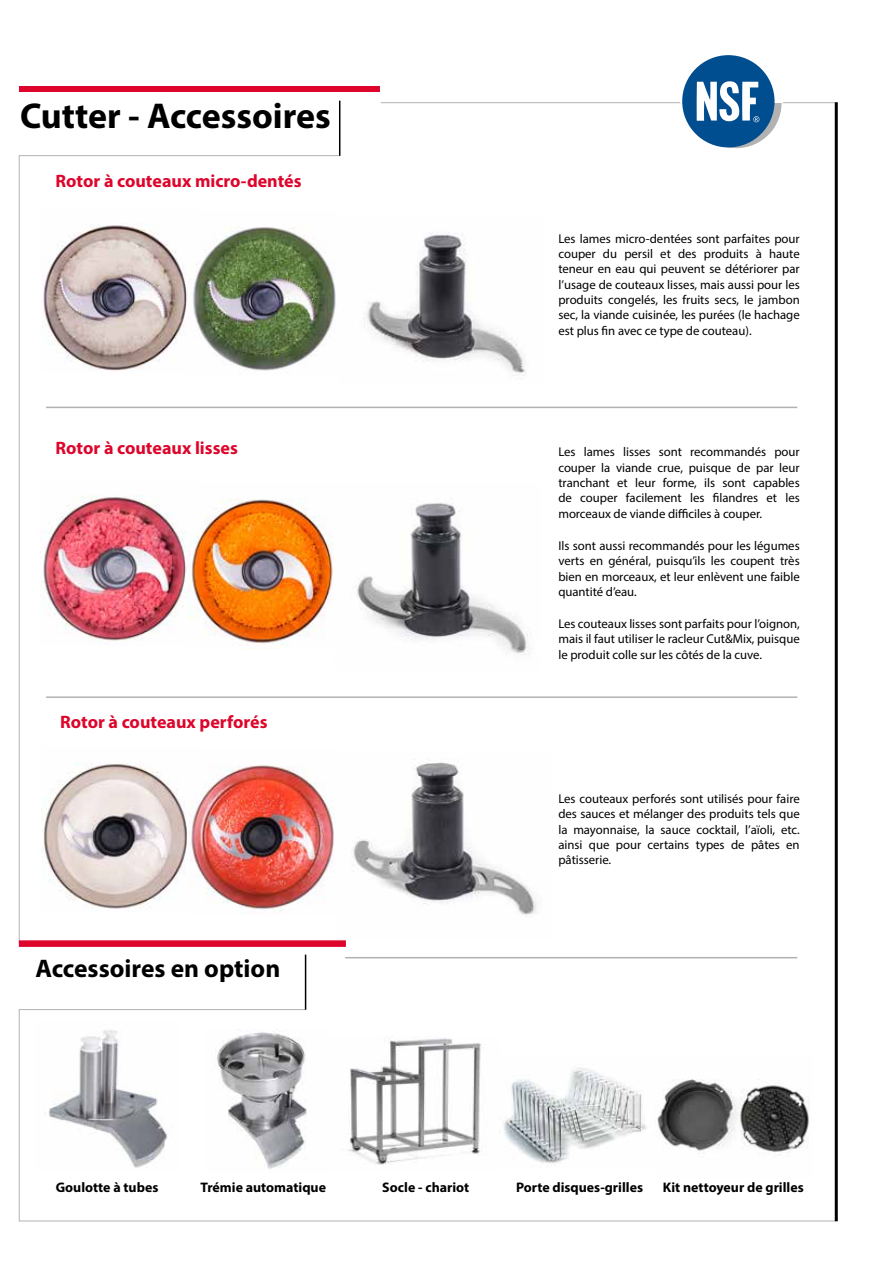
<style>
.page{position:relative;width:885px;height:1263px;background:#fff}
.page>*{position:absolute;margin:0;border:0;box-sizing:border-box;transform-origin:0 0}
.t1{font:700 36px "Myriad Pro";color:#000}
.t2{font:700 25.5px "Myriad Pro";color:#000}
.t3{font:700 18px "Myriad Pro";color:#dd052b}
.t4{font:700 13.8px "Myriad Pro";color:#000}
.t5{font:12.75px/15.3px "Myriad Pro";letter-spacing:-.005em;color:#000;text-align:justify}
</style>
<div class="page">
<img style="left:214px;top:1029px;width:93px;height:140px">
<img style="left:45px;top:1030px;width:123px;height:138px">
<img style="left:348px;top:1038px;width:133px;height:127px">
<img style="left:503px;top:1068px;width:144px;height:96px">
<img style="left:657px;top:1079px;width:152px;height:76px">
<hr style="left:19px;top:1221px;width:818px;height:1px;background:#b3b2b2">
<hr style="left:19px;top:156px;width:1px;height:787px;background:#b3b2b2">
<hr style="left:19px;top:1009px;width:1px;height:212px;background:#b3b2b2">
<hr style="left:381px;top:102px;width:456px;height:1px;background:#b3b2b2">
<hr style="left:19px;top:155px;width:321px;height:1px;background:#b3b2b2">
<hr style="left:19px;top:1009px;width:286px;height:1px;background:#b3b2b2">
<div style="left:19px;top:86px;width:360px;height:5px;background:#dd052b"></div>
<svg style="left:19px;top:940px;width:327px;height:7px;background:#de1538"></svg>
<hr style="left:339px;top:101px;width:1px;height:55px;background:#000">
<hr style="left:305px;top:954px;width:1px;height:56px;background:#000">
<hr style="left:46px;top:407px;width:751px;height:1px;background:#b3b2b2">
<hr style="left:46px;top:696px;width:751px;height:2px;background:#b3b2b2">
<hr style="left:345px;top:957px;width:452px;height:1px;background:#b3b2b2">
<svg style="left:691px;top:58px;width:90px;height:90px"></svg>
<div style="left:680px;top:48px;width:102px;height:54px;background:#fff"></div>
<hr style="left:834px;top:102px;width:3px;height:1119px;background:#000">
<img style="left:43px;top:224px;width:144px;height:147px">
<img style="left:193px;top:227px;width:143px;height:144px">
<img style="left:363px;top:233px;width:162px;height:143px">
<img style="left:42px;top:495px;width:147px;height:147px">
<img style="left:189px;top:498px;width:145px;height:150px">
<img style="left:357px;top:503px;width:174px;height:152px">
<img style="left:42px;top:763px;width:145px;height:146px">
<img style="left:190px;top:765px;width:144px;height:146px">
<img style="left:353px;top:762px;width:184px;height:153px">
<div style="left:682px;top:55px;width:92px;height:92px;background:#004d8f;border-radius:50%"></div>
<svg style="left:696px;top:81px;width:63px;height:42px"></svg>
<h1 class="t1" style="left:20px;top:92px;width:312px">Cutter - Accessoires</h1>
<h3 class="t3" style="left:55px;top:169px;width:247px">Rotor à couteaux micro-dentés</h3>
<h3 class="t3" style="left:55px;top:436px;width:184px">Rotor à couteaux lisses</h3>
<h3 class="t3" style="left:60px;top:710px;width:209px">Rotor à couteaux perforés</h3>
<h2 class="t2" style="left:35px;top:952px;width:246px">Accessoires en option</h2>
<p class="t5" style="left:558px;top:231px;width:243px">Les lames micro-dentées sont parfaites pour couper du persil et des produits à haute teneur en eau qui peuvent se détériorer par l’usage de couteaux lisses, mais aussi pour les produits congelés, les fruits secs, le jambon sec, la viande cuisinée, les purées (le hachage est plus fin avec ce type de couteau).</p>
<p class="t5" style="left:558px;top:444px;width:243px">Les lames lisses sont recommandés pour couper la viande crue, puisque de par leur tranchant et leur forme, ils sont capables de couper facilement les filandres et les morceaux de viande difficiles à couper.</p>
<p class="t5" style="left:558px;top:538px;width:243px">Ils sont aussi recommandés pour les légumes verts en général, puisqu’ils les coupent très bien en morceaux, et leur enlèvent une faible quantité d’eau.</p>
<p class="t5" style="left:558px;top:616px;width:243px">Les couteaux lisses sont parfaits pour l’oignon, mais il faut utiliser le racleur Cut&amp;Mix, puisque le produit colle sur les côtés de la cuve.</p>
<p class="t5" style="left:558px;top:791px;width:243px">Les couteaux perforés sont utilisés pour faire des sauces et mélanger des produits tels que la mayonnaise, la sauce cocktail, l’aïoli, etc. ainsi que pour certains types de pâtes en pâtisserie.</p>
<p class="t4" style="left:56px;top:1178px;width:104px">Goulotte à tubes</p>
<p class="t4" style="left:200px;top:1178px;width:127px">Trémie automatique</p>
<p class="t4" style="left:382px;top:1178px;width:88px">Socle - chariot</p>
<p class="t4" style="left:516px;top:1178px;width:128px">Porte disques-grilles</p>
<p class="t4" style="left:662px;top:1178px;width:142px">Kit nettoyeur de grilles</p>
</div>
